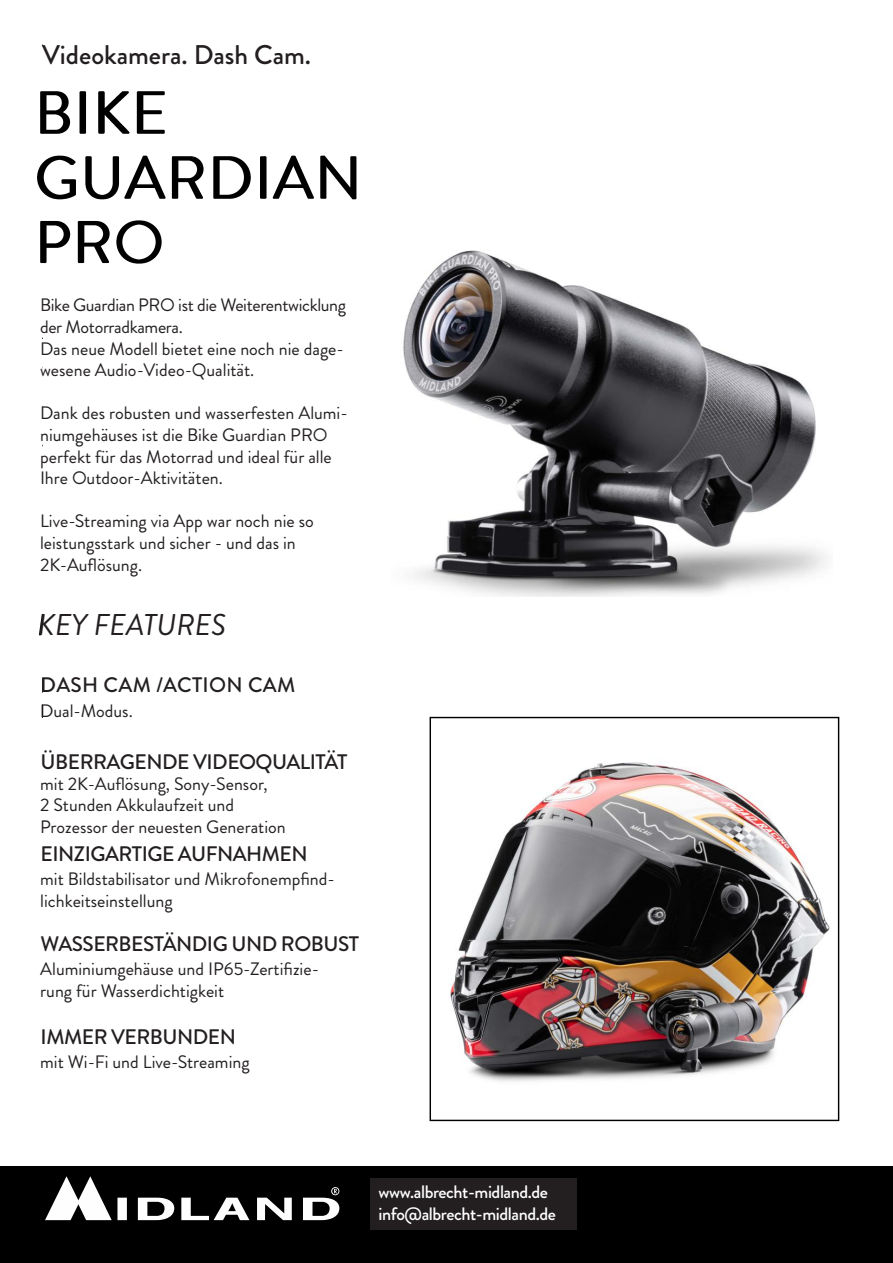
<style>
.page{position:relative;width:893px;height:1263px;background:#fff}
.page>*{position:absolute;margin:0;border:0;box-sizing:border-box;transform-origin:0 0}
.t1{font:italic 30px "Brandon Grotesque";color:#231f20}
.t2{font:500 27px "Brandon Grotesque";color:#231f20}
.t3{font:500 21px "Brandon Grotesque";letter-spacing:-.025em;color:#231f20}
.t4{font:500 21px "Brandon Grotesque";letter-spacing:.015em;color:#231f20}
.t5{font:18px/21.6px "Brandon Grotesque";color:#231f20}
.t6{font:18px/21.6px "Brandon Grotesque";letter-spacing:-.02em;color:#231f20}
.t7{font:500 18px/21.6px "Brandon Grotesque";letter-spacing:-.025em;color:#fff}
</style>
<div class="page">
<div style="left:0;top:1166px;width:893px;height:97px;background:#000"></div>
<svg style="left:45px;top:1176px;width:294px;height:44px"></svg>
<img style="left:40px;top:91px;width:125px;height:43px">
<img style="left:37px;top:155px;width:320px;height:45px">
<img style="left:40px;top:220px;width:122px;height:44px">
<img style="left:39px;top:613px;width:4px;height:23px">
<img style="left:41px;top:704px;width:2px;height:14px">
<img style="left:450px;top:762px;width:380px;height:320px">
<img style="left:403px;top:250px;width:423px;height:347px">
<div style="left:370px;top:1178px;width:206px;height:52px;background:#231f20"></div>
<h2 class="t2" style="left:42px;top:36px;width:270px">Videokamera. Dash Cam.</h2>
<p class="t6" style="left:40px;top:295px;width:307px">Bike Guardian PRO ist die Weiterentwicklung der Motorradkamera.<br>Das neue Modell bietet eine noch nie dage&shy;wesene Audio-Video-Qualität.</p>
<p class="t5" style="left:40px;top:403px;width:309px">Dank des robusten und wasserfesten Alumi&shy;niumgehäuses ist die Bike Guardian PRO perfekt für das Motorrad und ideal für alle Ihre Outdoor-Aktivitäten.</p>
<p class="t5" style="left:40px;top:511px;width:275px">Live-Streaming via App war noch nie so leistungsstark und sicher - und das in<br>2K-Auflösung.</p>
<h1 class="t1" style="left:38px;top:604px;width:190px">KEY FEATURES</h1>
<p class="t4" style="left:41px;top:671px;width:256px">DASH CAM /ACTION CAM</p>
<p class="t5" style="left:40px;top:701px;width:94px">Dual-Modus.</p>
<p class="t3" style="left:41px;top:747px;width:308px">ÜBERRAGENDE VIDEOQUALITÄT</p>
<p class="t5" style="left:40px;top:773px;width:247px">mit 2K-Auflösung, Sony-Sensor,<br>2 Stunden Akkulaufzeit und<br>Prozessor der neuesten Generation</p>
<p class="t3" style="left:41px;top:839px;width:269px">EINZIGARTIGE AUFNAHMEN</p>
<p class="t5" style="left:40px;top:868px;width:296px">mit Bildstabilisator und Mikrofonempfind&shy;lichkeitseinstellung</p>
<p class="t3" style="left:41px;top:929px;width:320px">WASSERBESTÄNDIG UND ROBUST</p>
<p class="t5" style="left:40px;top:958px;width:280px">Aluminiumgehäuse und IP65-Zertifizie&shy;rung für Wasserdichtigkeit</p>
<p class="t3" style="left:41px;top:1022px;width:197px">IMMER VERBUNDEN</p>
<p class="t5" style="left:40px;top:1051px;width:211px">mit Wi-Fi und Live-Streaming</p>
<p class="t7" style="left:379px;top:1182px;width:179px">www.albrecht-midland.de info@albrecht-midland.de</p>
</div>
